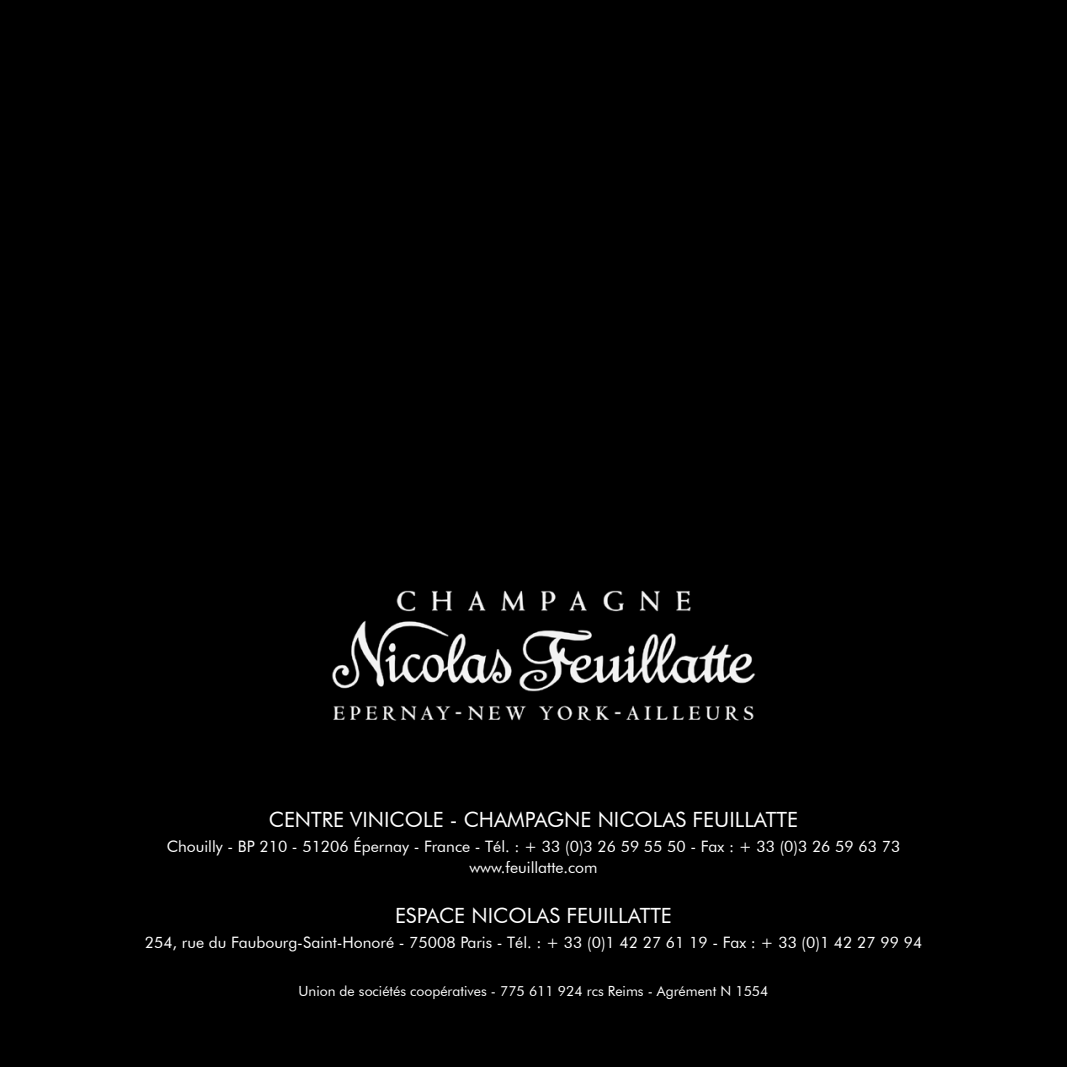
<style>
.page{position:relative;width:1067px;height:1067px;background:#000}
.page>*{position:absolute;margin:0;border:0;box-sizing:border-box;transform-origin:0 0}
.t1{font:21px "Futura BT";color:#fff}
.t2{font:15.75px/21px "Futura BT";color:#fff;text-align:center}
.t3{font:14px "Futura BT";color:#fff}
</style>
<div class="page">
<img style="left:332px;top:590px;width:424px;height:131px">
<h1 class="t1" style="left:269px;top:807px;width:531px">CENTRE VINICOLE - CHAMPAGNE NICOLAS FEUILLATTE</h1>
<p class="t2" style="left:167px;top:835px;width:735px">Chouilly - BP 210 - 51206 Épernay - France - Tél. : + 33 (0)3 26 59 55 50 - Fax : + 33 (0)3 26 59 63 73 www.feuillatte.com</p>
<h1 class="t1" style="left:395px;top:903px;width:278px">ESPACE NICOLAS FEUILLATTE</h1>
<p class="t2" style="left:145px;top:931px;width:779px">254, rue du Faubourg-Saint-Honoré - 75008 Paris - Tél. : + 33 (0)1 42 27 61 19 - Fax : + 33 (0)1 42 27 99 94</p>
<p class="t3" style="left:298px;top:982px;width:471px">Union de sociétés coopératives - 775 611 924 rcs Reims - Agrément N 1554</p>
</div>
